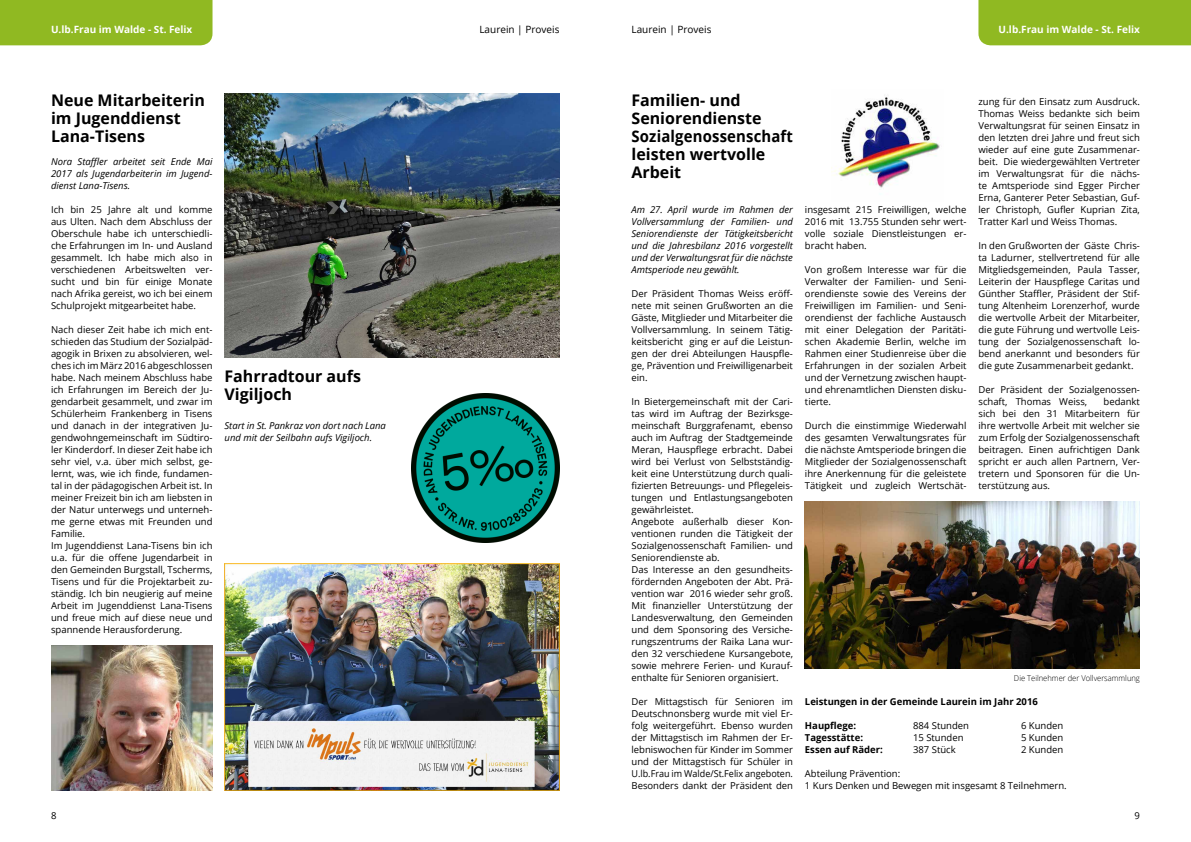
<style>
.page{position:relative;width:1191px;height:842px;background:#fff}
.page>*{position:absolute;margin:0;border:0;box-sizing:border-box;transform-origin:0 0}
.t1{font:700 16px/18px "Open Sans";color:#000}
.t2{font:700 10px "Open Sans";color:#fff}
.t3{font:10px "Open Sans";color:#000}
.t4{font:9.5px/12px "Open Sans";color:#000;text-align:justify}
.t5{font:italic 9.5px/12px "Open Sans";color:#000;text-align:justify}
.t6{font:700 9.5px "Open Sans";color:#000}
.t7{font:300 8px "Open Sans";color:#000;scale:.95 1}
</style>
<div class="page">
<div style="left:0;top:0;width:212px;height:45px;background:#90b922"></div>
<div style="left:978px;top:0;width:213px;height:45px;background:#90b922"></div>
<img style="left:51px;top:645px;width:162px;height:146px">
<img style="left:225px;top:563px;width:335px;height:228px">
<img style="left:225px;top:93px;width:335px;height:264px">
<img style="left:411px;top:393px;width:149px;height:149px">
<img style="left:831px;top:95px;width:109px;height:93px">
<img style="left:805px;top:501px;width:335px;height:168px">
<p class="t2" style="left:51px;top:22px;width:143px">U.lb.Frau im Walde - St. Felix</p>
<p class="t3" style="left:479px;top:22px;width:82px">Laurein | Proveis</p>
<p class="t3" style="left:631px;top:22px;width:82px">Laurein | Proveis</p>
<p class="t2" style="left:998px;top:22px;width:143px">U.lb.Frau im Walde - St. Felix</p>
<h1 class="t1" style="left:51px;top:91px;width:155px">Neue Mitarbeiterin im Jugenddienst<br>Lana-Tisens</h1>
<p class="t5" style="left:51px;top:156px;width:163px">Nora Staffler arbeitet seit Ende Mai 2017 als Jugendarbeiterin im Jugend&shy;dienst Lana-Tisens.</p>
<p class="t4" style="left:51px;top:204px;width:163px">Ich bin 25 Jahre alt und komme aus Ulten. Nach dem Abschluss der Oberschule habe ich unterschiedli&shy;che Erfahrungen im In- und Ausland gesammelt. Ich habe mich also in verschiedenen Arbeitswelten ver&shy;sucht und bin für einige Monate nach Afrika gereist, wo ich bei einem Schulprojekt mitgearbeitet habe.</p>
<p class="t4" style="left:51px;top:324px;width:163px;text-align:left">Nach dieser Zeit habe ich mich ent&shy;schieden das Studium der Sozialpäd&shy;agogik in Brixen zu absolvieren, wel&shy;ches ich im März 2016 abgeschlossen habe. Nach meinem Abschluss habe ich Erfahrungen im Bereich der Ju&shy;gendarbeit gesammelt, und zwar im Schülerheim Frankenberg in Tisens und danach in der integrativen Ju&shy;gendwohngemeinschaft im Südtiro&shy;ler Kinderdorf. In dieser Zeit habe ich sehr viel, v.a. über mich selbst, ge&shy;lernt, was, wie ich finde, fundamen&shy;tal in der pädagogischen Arbeit ist. In meiner Freizeit bin ich am liebsten in der Natur unterwegs und unterneh&shy;me gerne etwas mit Freunden und Familie.<br>Im Jugenddienst Lana-Tisens bin ich u.a. für die offene Jugendarbeit in den Gemeinden Burgstall, Tscherms, Tisens und für die Projektarbeit zu&shy;ständig. Ich bin neugierig auf meine Arbeit im Jugenddienst Lana-Tisens und freue mich auf diese neue und spannende Herausforderung.</p>
<h1 class="t1" style="left:224px;top:366px;width:138px">Fahrradtour aufs<br>Vigiljoch</h1>
<p class="t5" style="left:224px;top:420px;width:163px">Start in St. Pankraz von dort nach Lana und mit der Seilbahn aufs Vigiljoch.</p>
<h1 class="t1" style="left:631px;top:91px;width:163px">Familien- und<br>Seniorendienste<br>Sozialgenossenschaft leisten wertvolle<br>Arbeit</h1>
<p class="t5" style="left:631px;top:204px;width:163px">Am 27. April wurde im Rahmen der Vollversammlung der Familien- und Seniorendienste der Tätigkeitsbericht und die Jahresbilanz 2016 vorgestellt und der Verwaltungsrat für die nächste Amtsperiode neu gewählt.</p>
<p class="t4" style="left:631px;top:288px;width:163px">Der Präsident Thomas Weiss eröff&shy;nete mit seinen Grußworten an die Gäste, Mitglieder und Mitarbeiter die Vollversammlung. In seinem Tätig&shy;keitsbericht ging er auf die Leistun&shy;gen der drei Abteilungen Hauspfle&shy;ge, Prävention und Freiwilligenarbeit ein.</p>
<p class="t4" style="left:631px;top:396px;width:163px;text-align:left">In Bietergemeinschaft mit der Cari&shy;tas wird im Auftrag der Bezirksge&shy;meinschaft Burggrafenamt, ebenso auch im Auftrag der Stadtgemeinde Meran, Hauspflege erbracht. Dabei wird bei Verlust von Selbstständig&shy;keit eine Unterstützung durch quali&shy;fizierten Betreuungs- und Pflegeleis&shy;tungen und Entlastungsangeboten gewährleistet.<br>Angebote außerhalb dieser Kon&shy;ventionen runden die Tätigkeit der Sozialgenossenschaft Familien- und Seniorendienste ab.<br>Das Interesse an den gesundheits&shy;fördernden Angeboten der Abt. Prä&shy;vention war 2016 wieder sehr groß.<br>Mit finanzieller Unterstützung der Landesverwaltung, den Gemeinden und dem Sponsoring des Versiche&shy;rungszentrums der Raika Lana wur&shy;den 32 verschiedene Kursangebote, sowie mehrere Ferien- und Kurauf&shy;enthalte für Senioren organisiert.</p>
<p class="t4" style="left:631px;top:696px;width:163px">Der Mittagstisch für Senioren im Deutschnonsberg wurde mit viel Er&shy;folg weitergeführt. Ebenso wurden der Mittagstisch im Rahmen der Er&shy;lebniswochen für Kinder im Sommer und der Mittagstisch für Schüler in U.lb.Frau im Walde/St.Felix angeboten.<br>Besonders dankt der Präsident den</p>
<p class="t4" style="left:805px;top:204px;width:163px">insgesamt 215 Freiwilligen, welche 2016 mit 13.755 Stunden sehr wert&shy;volle soziale Dienstleistungen er&shy;bracht haben.</p>
<p class="t4" style="left:805px;top:264px;width:163px">Von großem Interesse war für die Verwalter der Familien- und Seni&shy;orendienste sowie des Vereins der Freiwilligen im Familien- und Seni&shy;orendienst der fachliche Austausch mit einer Delegation der Paritäti&shy;schen Akademie Berlin, welche im Rahmen einer Studienreise über die Erfahrungen in der sozialen Arbeit und der Vernetzung zwischen haupt&shy;und ehrenamtlichen Diensten disku&shy;tierte.</p>
<p class="t4" style="left:805px;top:420px;width:163px">Durch die einstimmige Wiederwahl des gesamten Verwaltungsrates für die nächste Amtsperiode bringen die Mitglieder der Sozialgenossenschaft ihre Anerkennung für die geleistete Tätigkeit und zugleich Wertschät-</p>
<p class="t4" style="left:978px;top:96px;width:163px">zung für den Einsatz zum Ausdruck.<br>Thomas Weiss bedankte sich beim Verwaltungsrat für seinen Einsatz in den letzten drei Jahre und freut sich wieder auf eine gute Zusammenar&shy;beit. Die wiedergewählten Vertreter im Verwaltungsrat für die nächs&shy;te Amtsperiode sind Egger Pircher Erna, Ganterer Peter Sebastian, Guf&shy;ler Christoph, Gufler Kuprian Zita, Tratter Karl und Weiss Thomas.</p>
<p class="t4" style="left:978px;top:240px;width:163px">In den Grußworten der Gäste Chris&shy;ta Ladurner, stellvertretend für alle Mitgliedsgemeinden, Paula Tasser, Leiterin der Hauspflege Caritas und Günther Staffler, Präsident der Stif&shy;tung Altenheim Lorenzerhof, wurde die wertvolle Arbeit der Mitarbeiter, die gute Führung und wertvolle Leis&shy;tung der Sozialgenossenschaft lo&shy;bend anerkannt und besonders für die gute Zusammenarbeit gedankt.</p>
<p class="t4" style="left:978px;top:384px;width:163px">Der Präsident der Sozialgenossen&shy;schaft, Thomas Weiss,</p>
<p class="t4" style="left:978px;top:396px;width:163px;text-indent:125px">bedankt sich bei den 31 Mitarbeitern für ihre wertvolle Arbeit mit welcher sie zum Erfolg der Sozialgenossenschaft beitragen. Einen aufrichtigen Dank spricht er auch allen Partnern, Ver&shy;tretern und Sponsoren für die Un&shy;terstützung aus.</p>
<p class="t7" style="left:1014px;top:673px;width:134px">Die Teilnehmer der Vollversammlung</p>
<p class="t6" style="left:805px;top:695px;width:234px">Leistungen in der Gemeinde Laurein im Jahr 2016</p>
<p class="t6" style="left:805px;top:719px;width:53px">Haupflege:</p>
<p class="t4" style="left:913px;top:720px;width:57px">884 Stunden</p>
<p class="t4" style="left:1021px;top:720px;width:44px">6 Kunden</p>
<p class="t6" style="left:805px;top:731px;width:60px">Tagesstätte:</p>
<p class="t4" style="left:913px;top:732px;width:52px">15 Stunden</p>
<p class="t4" style="left:1021px;top:732px;width:44px">5 Kunden</p>
<p class="t6" style="left:805px;top:743px;width:79px">Essen auf Räder:</p>
<p class="t4" style="left:913px;top:744px;width:44px">387 Stück</p>
<p class="t4" style="left:1021px;top:744px;width:44px">2 Kunden</p>
<p class="t4" style="left:805px;top:768px;width:263px">Abteilung Prävention:<br>1 Kurs Denken und Bewegen mit insgesamt 8 Teilnehmern.</p>
<p class="t4" style="left:51px;top:810px;width:7px">8</p>
<p class="t4" style="left:1134px;top:810px;width:7px">9</p>
</div>
